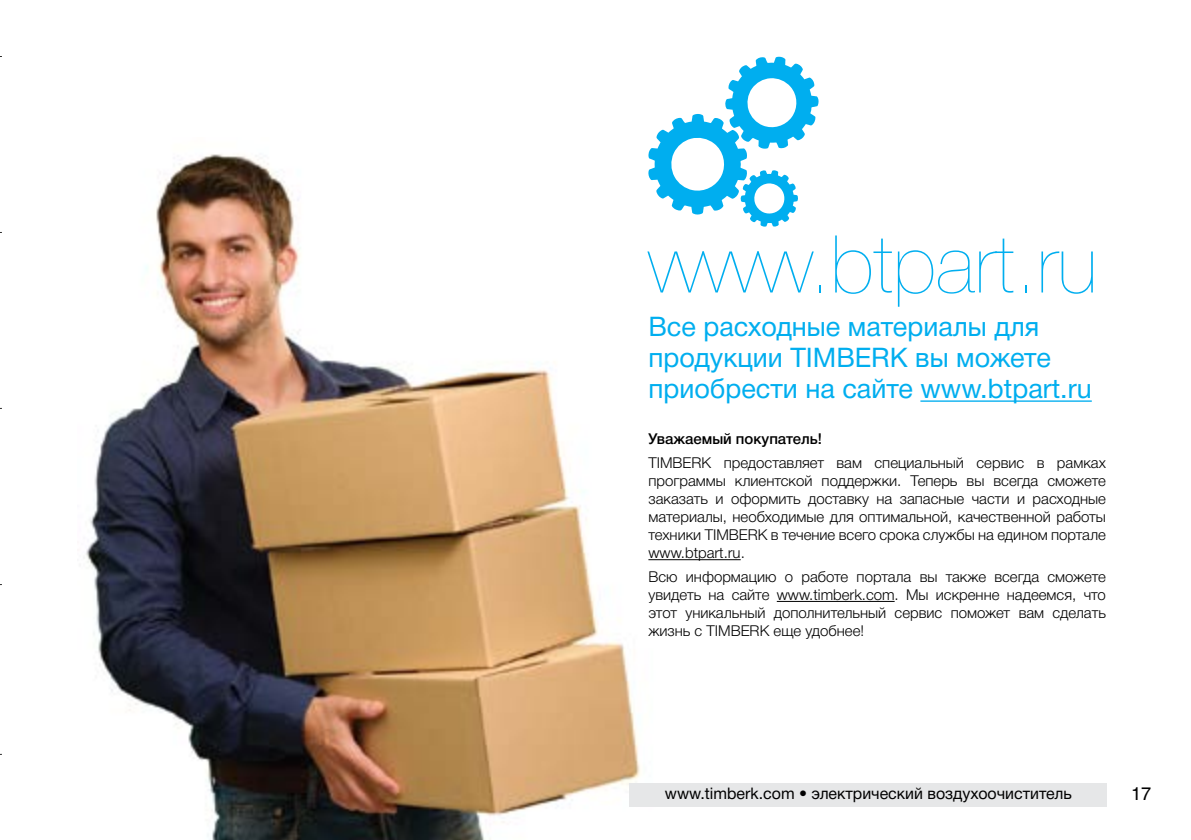
<style>
.page{position:relative;width:1191px;height:840px;background:#fff}
.page>*{position:absolute;margin:0;border:0;box-sizing:border-box;transform-origin:0 0}
.t1{font:200 80px "Helvetica Neue Cyr";color:#00aeef}
.t2{font:27px/31.2px "Helvetica Neue Cyr";color:#00aeef}
.t3{font:18px "Helios C";color:#000}
.t4{font:16px "Helvetica Neue Cyr";color:#000}
.t5{font:300 15px/18px "Helvetica Neue Cyr";color:#000;text-align:justify}
.t6{font:500 15px "Helvetica Neue Cyr";color:#000}
</style>
<div class="page">
<img style="left:86px;top:154px;width:590px;height:685px">
<div style="left:629px;top:782px;width:478px;height:24px;background:#e6e7e8"></div>
<hr style="left:648px;top:559px;width:92px;height:1px;background:#000">
<hr style="left:777px;top:600px;width:117px;height:1px;background:#000">
<hr style="left:920px;top:400px;width:171px;height:1px;background:#00aeef">
<svg style="left:648px;top:56px;width:171px;height:171px"></svg>
<h1 class="t1" style="left:648px;top:219px;width:450px">www.btpart.ru</h1>
<h2 class="t2" style="left:648px;top:311px;width:445px">Все расходные материалы для продукции TIMBERK вы можете приобрести на сайте www.btpart.ru</h2>
<p class="t6" style="left:648px;top:430px;width:175px">Уважаемый покупатель!</p>
<p class="t5" style="left:648px;top:453px;width:459px">TIMBERK предоставляет вам специальный сервис в рамках программы клиентской поддержки. Теперь вы всегда сможете заказать и оформить доставку на запасные части и расходные материалы, необходимые для оптимальной, качественной работы техники TIMBERK в течение всего срока службы на едином портале www.btpart.ru.</p>
<p class="t5" style="left:648px;top:567px;width:459px">Всю информацию о работе портала вы также всегда сможете увидеть на сайте www.timberk.com. Мы искренне надеемся, что этот уникальный дополнительный сервис поможет вам сделать жизнь с TIMBERK еще удобнее!</p>
<p class="t4" style="left:665px;top:784px;width:408px">www.timberk.com • электрический воздухоочиститель</p>
<p class="t3" style="left:1131px;top:782px;width:22px">17</p>
</div>
